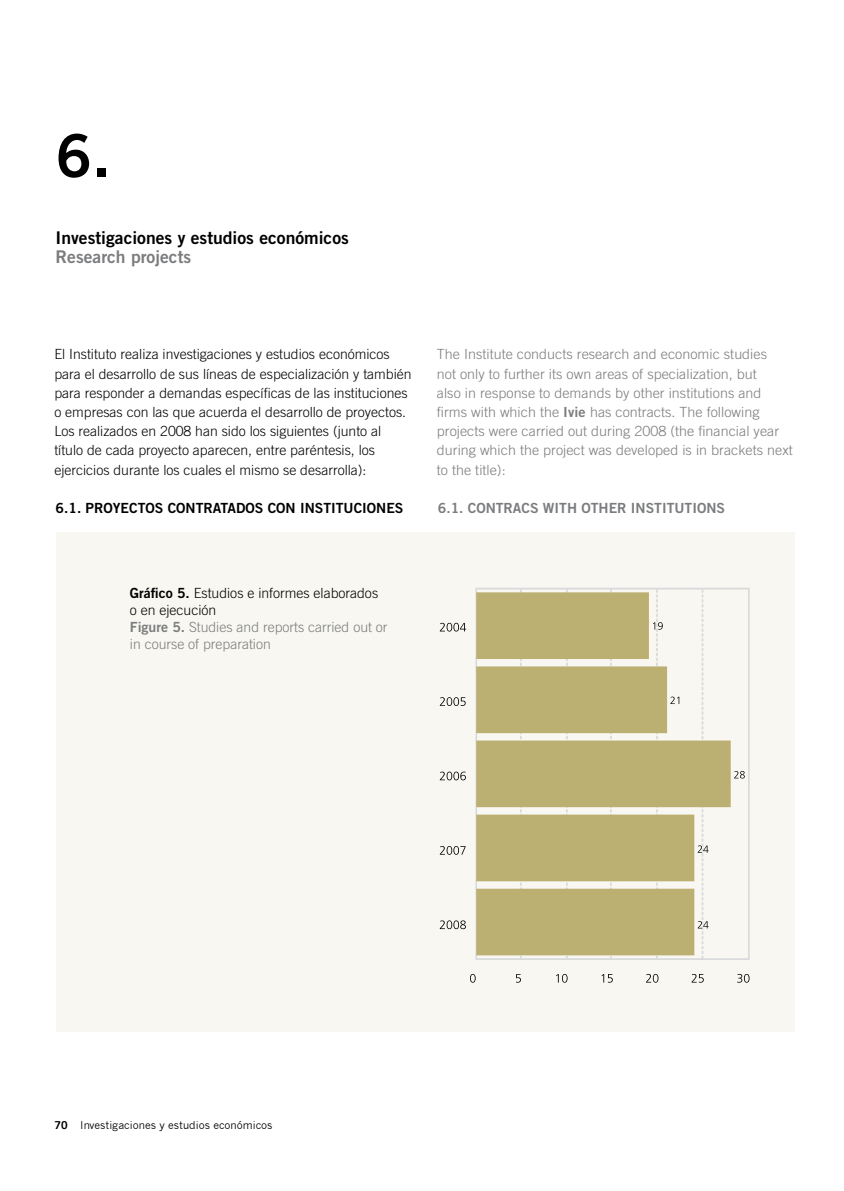
<style>
.page{position:relative;width:844px;height:1191px;background:#fff}
.page>*{position:absolute;margin:0;border:0;box-sizing:border-box;transform-origin:0 0}
.t1{font:59.5px "Trade Gothic Bold Two";color:#000}
.t2{font:17.5px "Trade Gothic Bold Two";color:#000}
.t3{font:17.5px "Trade Gothic Bold Two";color:#7b7c7e}
.t4{font:300 14px/19.2px "Trade Gothic";letter-spacing:.005em;color:#7b7c7e}
.t5{font:300 14px/19.2px "Trade Gothic";color:#000}
.t6{font:14px "Trade Gothic Bold Two";color:#000}
.t7{font:14px "Trade Gothic Bold Two";color:#7b7c7e}
.t8{font:10.5px "News Gothic";color:#000}
.s1{font-family:"Trade Gothic Bold Two";font-weight:400}
.s2{font-family:"Trade Gothic Bold Two";font-weight:400;color:#000}
.s3{color:#000}
.s4{font-weight:700}
</style>
<div class="page">
<div style="left:56px;top:532px;width:738px;height:499px;background:#f8f7f1"></div>
<svg style="left:470px;top:974px;width:5px;height:8px"></svg>
<svg style="left:516px;top:974px;width:5px;height:8px"></svg>
<svg style="left:556px;top:974px;width:11px;height:8px"></svg>
<svg style="left:601px;top:974px;width:11px;height:8px"></svg>
<svg style="left:646px;top:974px;width:12px;height:8px"></svg>
<svg style="left:691px;top:974px;width:12px;height:8px"></svg>
<svg style="left:737px;top:974px;width:12px;height:8px"></svg>
<svg style="left:439px;top:623px;width:27px;height:8px"></svg>
<svg style="left:439px;top:697px;width:26px;height:9px"></svg>
<svg style="left:439px;top:771px;width:26px;height:9px"></svg>
<svg style="left:440px;top:846px;width:25px;height:8px"></svg>
<svg style="left:439px;top:920px;width:27px;height:9px"></svg>
<svg style="left:475px;top:588px;width:275px;height:372px"></svg>
<svg style="left:476px;top:589px;width:268px;height:370px"></svg>
<h1 class="t1" style="left:56px;top:119px;width:56px">6.</h1>
<p class="t2" style="left:56px;top:227px;width:295px">Investigaciones y estudios económicos</p>
<p class="t3" style="left:56px;top:246px;width:137px">Research projects</p>
<p class="t5" style="left:54px;top:344px;width:358px">El Instituto realiza investigaciones y estudios económicos para el desarrollo de sus líneas de especialización y también para responder a demandas específicas de las instituciones o empresas con las que acuerda el desarrollo de proyectos.<br>Los realizados en 2008 han sido los siguientes (junto al título de cada proyecto aparecen, entre paréntesis, los ejercicios durante los cuales el mismo se desarrolla):</p>
<p class="t4" style="left:437px;top:344px;width:357px">The Institute conducts research and economic studies<br>not only to further its own areas of specialization, but<br>also in response to demands by other institutions and firms with which the <span class="s1">Ivie</span> has contracts. The following projects were carried out during 2008 (the financial year during which the project was developed is in brackets next to the title):</p>
<p class="t6" style="left:56px;top:499px;width:48px">6.1. Proyectos</p>
<p class="t6" style="left:168px;top:499px;width:10px">contratados</p>
<p class="t6" style="left:268px;top:499px;width:10px">con</p>
<p class="t6" style="left:300px;top:499px;width:9px">instituciones</p>
<p class="t4" style="left:130px;top:584px;width:259px;line-height:16.8px"><span class="s2">Gráfico 5.</span> <span class="s3">Estudios e informes elaborados o en ejecución<br></span><span class="s1">Figure 5.</span> Studies and reports carried out or in course of preparation</p>
<p class="t7" style="left:438px;top:499px;width:49px">6.1. Contrac</p>
<p class="t7" style="left:530px;top:499px;width:23px">S with</p>
<p class="t7" style="left:581px;top:499px;width:59px">OTHER institutions</p>
<p class="t8" style="left:54px;top:1119px;width:220px"><span class="s4">70</span> Investigaciones y estudios económicos</p>
</div>
